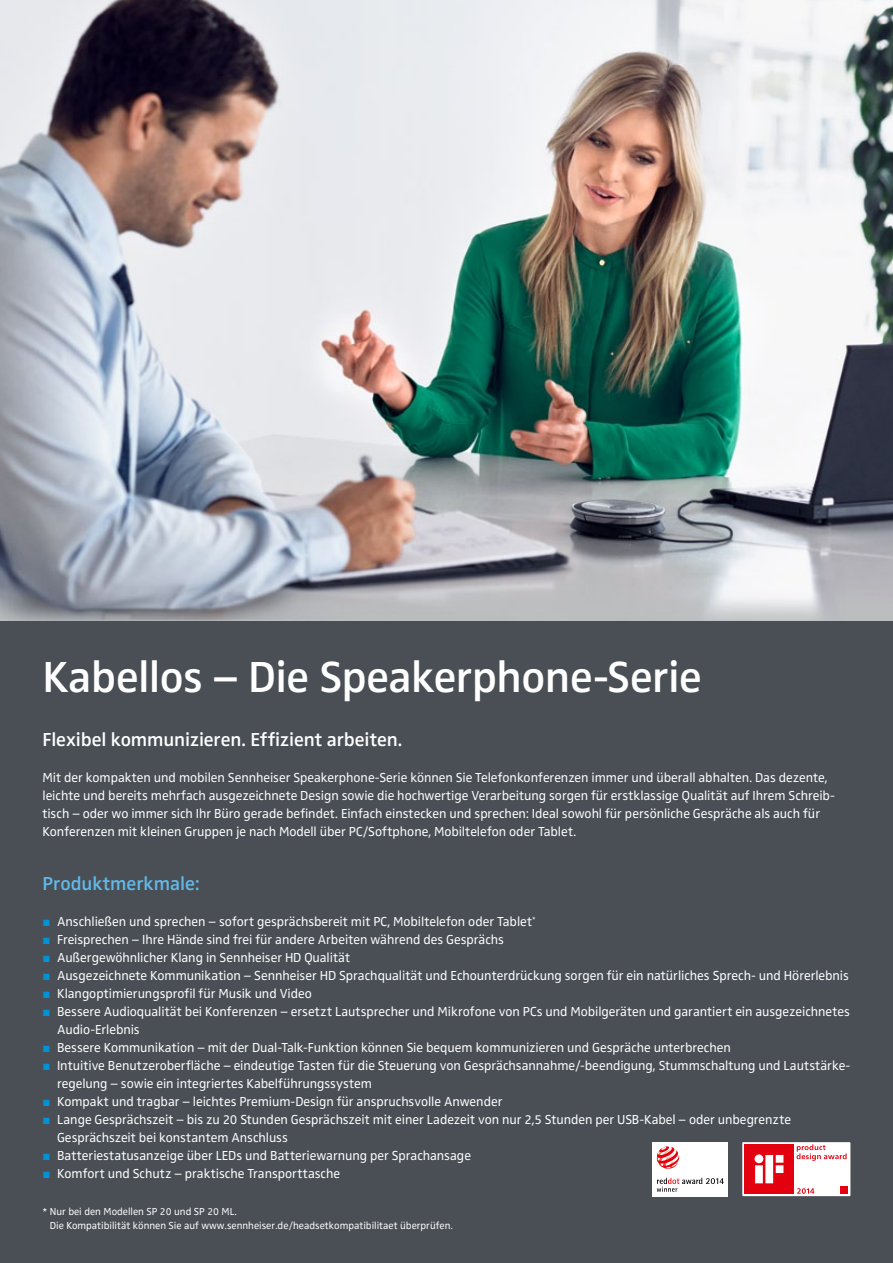
<style>
.page{position:relative;width:893px;height:1263px;background:#494f54}
.page>*{position:absolute;margin:0;border:0;box-sizing:border-box;transform-origin:0 0}
.t1{font:600 45px "Sennheiser CE";letter-spacing:-.01em;color:#fff}
.t2{font:600 19.5px "Sennheiser CE";letter-spacing:-.005em;color:#fff}
.t3{font:600 19.5px "Sennheiser CE";color:#62b9e9}
.t4{font:13.5px/18px "Sennheiser CE";letter-spacing:-.005em;color:#fff}
.t5{font:10.5px/13.5px "Sennheiser CE";color:#fff}
.s1{font-family:"Arial";font-weight:900;color:#0092d4}
</style>
<div class="page">
<img style="left:0;top:0;width:893px;height:620px">
<div style="left:653px;top:1142px;width:75px;height:54px;background:#fff"></div>
<svg style="left:657px;top:1146px;width:22px;height:23px"></svg>
<svg style="left:657px;top:1178px;width:67px;height:14px"></svg>
<div style="left:742px;top:1142px;width:108px;height:54px;background:#fff"></div>
<div style="left:745px;top:1145px;width:49px;height:49px;background:#e3000f"></div>
<svg style="left:755px;top:1154px;width:28px;height:29px"></svg>
<div style="left:840px;top:1186px;width:8px;height:8px;background:#e3000f"></div>
<svg style="left:796px;top:1144px;width:51px;height:17px"></svg>
<svg style="left:797px;top:1188px;width:17px;height:6px"></svg>
<h1 class="t1" style="left:43px;top:651px;width:661px">Kabellos – Die Speakerphone-Serie</h1>
<h2 class="t2" style="left:43px;top:728px;width:361px">Flexibel kommunizieren. Effizient arbeiten.</h2>
<p class="t4" style="left:43px;top:768px;width:794px">Mit der kompakten und mobilen Sennheiser Speakerphone-Serie können Sie Telefonkonferenzen immer und überall abhalten. Das dezente, leichte und bereits mehrfach ausgezeichnete Design sowie die hochwertige Verarbeitung sorgen für erstklassige Qualität auf Ihrem Schreib&shy;tisch – oder wo immer sich Ihr Büro gerade befindet. Einfach einstecken und sprechen: Ideal sowohl für persönliche Gespräche als auch für Konferenzen mit kleinen Gruppen je nach Modell über PC/Softphone, Mobiltelefon oder Tablet.</p>
<h2 class="t3" style="left:43px;top:872px;width:159px">Produktmerkmale:</h2>
<p class="t4" style="left:43px;top:912px;width:495px"><span class="s1">■</span> Anschließen und sprechen – sofort gesprächsbereit mit PC, Mobiltelefon oder Tablet<sup>*</sup></p>
<p class="t4" style="left:43px;top:930px;width:463px"><span class="s1">■</span> Freisprechen – Ihre Hände sind frei für andere Arbeiten während des Gesprächs</p>
<p class="t4" style="left:43px;top:948px;width:309px"><span class="s1">■</span> Außergewöhnlicher Klang in Sennheiser HD Qualität</p>
<p class="t4" style="left:43px;top:966px;width:808px"><span class="s1">■</span> Ausgezeichnete Kommunikation – Sennheiser HD Sprachqualität und Echounterdrückung sorgen für ein natürliches Sprech- und Hörerlebnis</p>
<p class="t4" style="left:43px;top:984px;width:271px"><span class="s1">■</span> Klangoptimierungsprofil für Musik und Video</p>
<p class="t4" style="left:57px;top:1002px;width:794px;text-indent:-15px"><span class="s1">■</span> Bessere Audioqualität bei Konferenzen – ersetzt Lautsprecher und Mikrofone von PCs und Mobilgeräten und garantiert ein ausgezeichnetes<br>Audio-Erlebnis</p>
<p class="t4" style="left:43px;top:1038px;width:690px"><span class="s1">■</span> Bessere Kommunikation – mit der Dual-Talk-Funktion können Sie bequem kommunizieren und Gespräche unterbrechen</p>
<p class="t4" style="left:57px;top:1056px;width:795px;text-indent:-15px"><span class="s1">■</span> Intuitive Benutzeroberfläche – eindeutige Tasten für die Steuerung von Gesprächsannahme/-beendigung, Stummschaltung und Lautstärke&shy;regelung – sowie ein integriertes Kabelführungssystem</p>
<p class="t4" style="left:43px;top:1092px;width:461px"><span class="s1">■</span> Kompakt und tragbar – leichtes Premium-Design für anspruchsvolle Anwender</p>
<p class="t4" style="left:57px;top:1110px;width:735px;text-indent:-15px"><span class="s1">■</span> Lange Gesprächszeit – bis zu 20 Stunden Gesprächszeit mit einer Ladezeit von nur 2,5 Stunden per USB-Kabel – oder unbegrenzte<br>Gesprächszeit bei konstantem Anschluss</p>
<p class="t4" style="left:43px;top:1146px;width:430px"><span class="s1">■</span> Batteriestatusanzeige über LEDs und Batteriewarnung per Sprachansage</p>
<p class="t4" style="left:43px;top:1164px;width:299px"><span class="s1">■</span> Komfort und Schutz – praktische Transporttasche</p>
<p class="t5" style="left:50px;top:1205px;width:404px;text-indent:-7px">* Nur bei den Modellen SP 20 und SP 20 ML.<br>Die Kompatibilität können Sie auf www.sennheiser.de/headsetkompatibilitaet überprüfen.</p>
</div>
